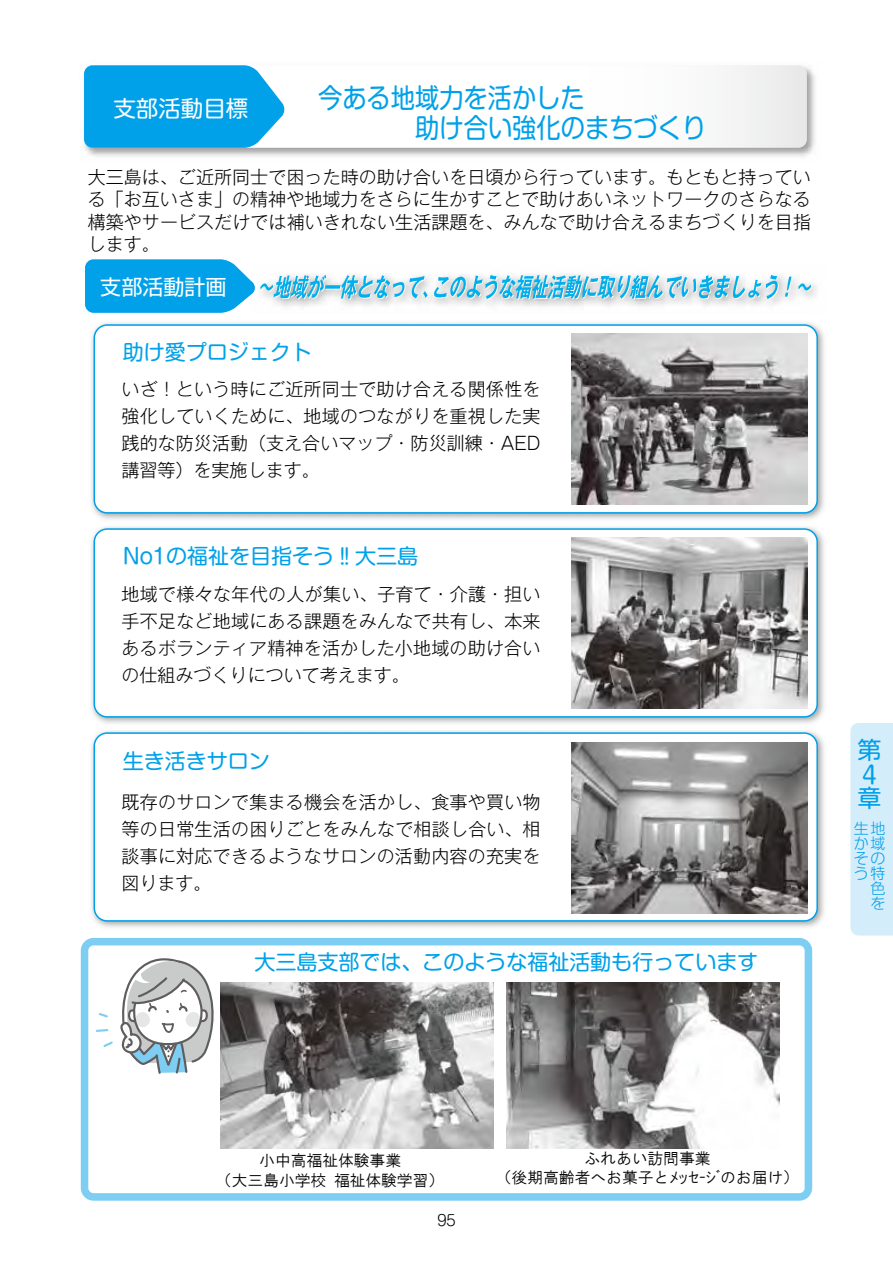
<style>
.page{position:relative;width:893px;height:1263px;background:#fff}
.page>*{position:absolute;margin:0;border:0;box-sizing:border-box;transform-origin:0 0}
.t1{font:27px/29.1px "Shin M Go Pro";color:#00a1e9;scale:.9 1}
.t2{font:24px/24px "Shin M Go Pro";color:#00a0e9}
.t3{font:22.5px "Shin M Go Pro";color:#fff}
.t4{font:21px "Shin M Go Pro";color:#00a1e9}
.t5{font:21px "Shin Go Pro";color:#fff}
.t6{font:300 18px/27px "Gothic MB101 Pro";letter-spacing:.005em;color:#000;text-align:justify}
.t7{font:15.9px/20.5px "HGS Gothic M";color:#000;text-align:center}
.t8{font:300 15px/15px "Shin M Go Pro";color:#00a0e9;text-align:right}
.t9{font:300 15px "Shin M Go Pro";color:#000}
</style>
<div class="page">
<img style="left:91px;top:322px;width:733px;height:606px">
<div style="left:94px;top:325px;width:723px;height:188px;background:#fff;border-radius:13px"></div>
<div style="left:94px;top:324px;width:724px;height:190px;border:2px solid #00a1e9;border-radius:13px"></div>
<img style="left:91px;top:521px;width:733px;height:4px">
<div style="left:94px;top:529px;width:723px;height:188px;background:#fff;border-radius:13px"></div>
<div style="left:94px;top:528px;width:724px;height:190px;border:2px solid #00a1e9;border-radius:13px"></div>
<img style="left:91px;top:725px;width:733px;height:4px">
<div style="left:94px;top:733px;width:723px;height:188px;background:#fff;border-radius:13px"></div>
<div style="left:94px;top:732px;width:724px;height:190px;border:2px solid #00a1e9;border-radius:13px"></div>
<img style="left:85px;top:67px;width:731px;height:90px">
<svg style="left:285px;top:65px;width:522px;height:83px"></svg>
<svg style="left:84px;top:65px;width:201px;height:83px;background:#14a8ea"></svg>
<svg style="left:81px;top:938px;width:731px;height:263px"></svg>
<svg style="left:95px;top:953px;width:124px;height:122px"></svg>
<img style="left:779px;top:275px;width:38px;height:28px">
<svg style="left:85px;top:259px;width:694px;height:54px"></svg>
<svg style="left:785px;top:277px;width:7px;height:20px"></svg>
<svg style="left:798px;top:283px;width:14px;height:8px"></svg>
<img style="left:571px;top:333px;width:236px;height:171px">
<img style="left:571px;top:537px;width:236px;height:171px">
<img style="left:571px;top:742px;width:236px;height:171px">
<img style="left:221px;top:982px;width:273px;height:166px">
<img style="left:507px;top:982px;width:273px;height:166px">
<div style="left:850px;top:723px;width:43px;height:212px;background:#d3edfb"></div>
<h1 class="t1" style="left:318px;top:80px;width:433px">今ある地域力を活かした<br>　　　　助け合い強化のまちづくり</h1>
<p class="t6" style="left:88px;top:163px;width:725px;line-height:22.5px">大三島は、ご近所同士で困った時の助け合いを日頃から行っています。もともと持っている「お互いさま」の精神や地域力をさらに生かすことで助けあいネットワークのさらなる構築やサービスだけでは補いきれない生活課題を、みんなで助け合えるまちづくりを目指します。</p>
<p class="t3" style="left:113px;top:90px;width:136px">支部活動目標</p>
<p class="t5" style="left:100px;top:270px;width:127px">支部活動計画</p>
<p class="t4" style="left:123px;top:335px;width:190px">助け愛プロジェクト</p>
<p class="t6" style="left:122px;top:373px;width:420px">いざ！という時にご近所同士で助け合える関係性を強化していくために、地域のつながりを重視した実践的な防災活動（支え合いマップ・防災訓練・AED講習等）を実施します。</p>
<p class="t4" style="left:123px;top:539px;width:297px">No1の福祉を目指そう‼大三島</p>
<p class="t6" style="left:122px;top:578px;width:420px">地域で様々な年代の人が集い、子育て・介護・担い手不足など地域にある課題をみんなで共有し、本来あるボランティア精神を活かした小地域の助け合いの仕組みづくりについて考えます。</p>
<p class="t4" style="left:123px;top:744px;width:149px">生き活きサロン</p>
<p class="t6" style="left:122px;top:786px;width:420px">既存のサロンで集まる機会を活かし、食事や買い物等の日常生活の困りごとをみんなで相談し合い、相談事に対応できるようなサロンの活動内容の充実を図ります。</p>
<p class="t4" style="left:254px;top:945px;width:505px">大三島支部では、このような福祉活動も行っています</p>
<h2 class="t2" style="left:858px;top:735px;width:25px">第<br>４章</h2>
<p class="t8" style="left:854px;top:819px;width:32px">生地か域そのう特色を</p>
<p class="t7" style="left:216px;top:1149px;width:230px">小中高福祉体験事業<br>（大三島小学校 福祉体験学習）</p>
<p class="t7" style="left:496px;top:1149px;width:305px;line-height:18.6px">ふれあい訪問事業<br>（後期高齢者へお菓子とﾒｯｾｰｼﾞのお届け）</p>
<p class="t9" style="left:437px;top:1208px;width:20px">95</p>
</div>
